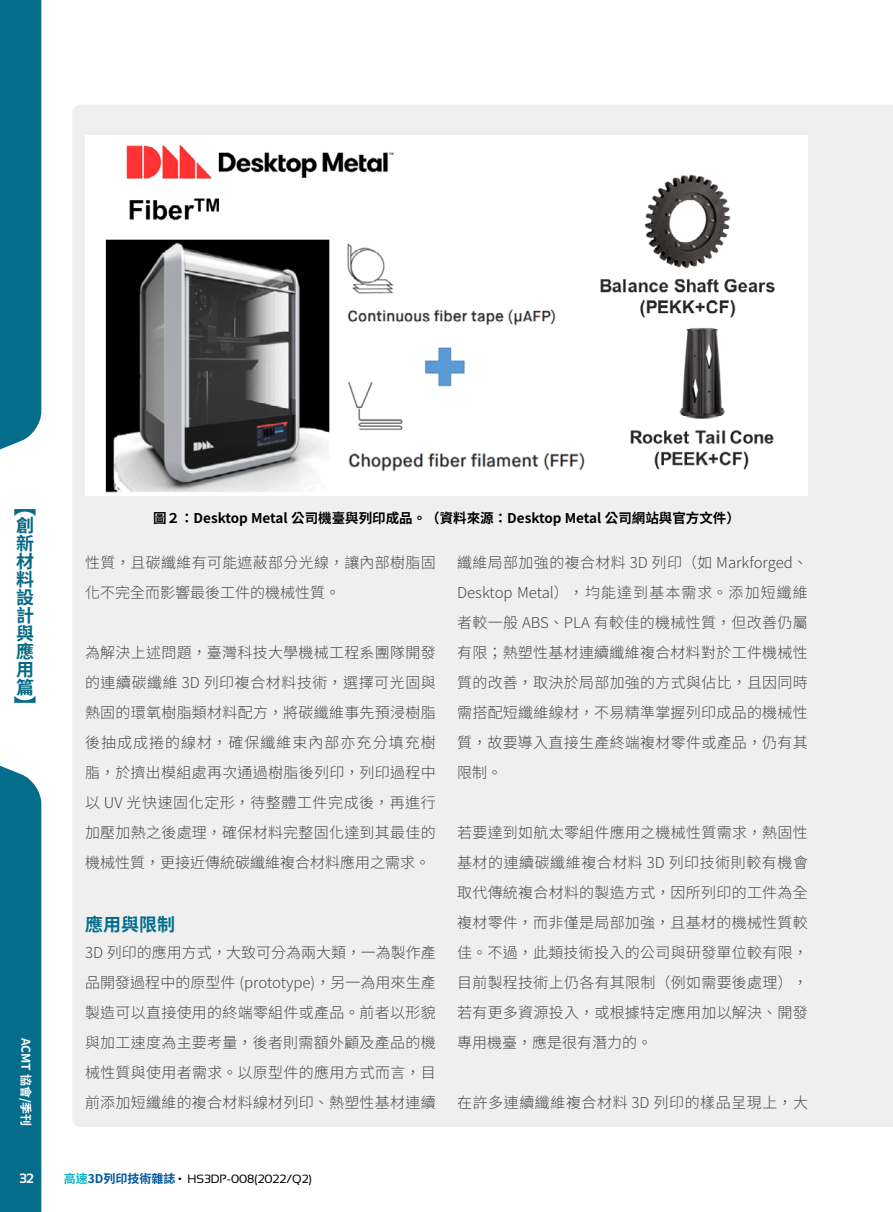
<style>
.page{position:relative;width:893px;height:1212px;background:#fff}
.page>*{position:absolute;margin:0;border:0;box-sizing:border-box;transform-origin:0 0}
.t1{font:700 22.5px "Noto Sans CJ Ktc";color:#046d8b}
.t2{font:700 18px/18px "Noto Sans CJ Ktc";color:#076986;text-align:justify}
.t3{font:700 18px "Noto Sans CJ Ktc";color:#046d8b}
.t4{font:300 15px/30px "Noto Sans CJ Ktc";letter-spacing:.02em;color:#4c4948;text-align:justify}
.t5{font:700 13.5px "Noto Sans CJ Ktc";color:#000}
.t6{font:700 13.5px "Sansation";color:#fff}
.t7{font:12px "Sansation";color:#000}
.t8{font:700 12px "Noto Sans CJ Ktc";color:#fff}
.s1{font-family:"Noto Sans CJ Ktc";font-weight:700;color:#0fb7c9}
.s2{font-family:"Noto Sans CJ Ktc";font-weight:700;color:#00559d}
</style>
<div class="page">
<div style="left:0;top:0;width:41px;height:450px;background:#046d8b"></div>
<div style="left:0;top:765px;width:41px;height:447px;background:#046d8b"></div>
<div style="left:72px;top:105px;width:821px;height:1022px;background:#efefef"></div>
<img style="left:85px;top:136px;width:723px;height:360px">
<h1 class="t1" style="left:14px;top:493px;width:23px">【</h1>
<p class="t2" style="left:16px;top:517px;width:19px">創新材料設計與應用篇</p>
<h1 class="t1" style="left:14px;top:694px;width:23px">】</h1>
<p class="t8" style="left:33px;top:1037px;width:90px;rotate:90deg">ACMT 協會/季刊</p>
<p class="t5" style="left:153px;top:510px;width:588px">圖２：Desktop Metal 公司機臺與列印成品。（資料來源：Desktop Metal 公司網站與官方文件）</p>
<p class="t4" style="left:85px;top:548px;width:352px">性質，且碳纖維有可能遮蔽部分光線，讓內部樹脂固化不完全而影響最後工件的機械性質。</p>
<p class="t4" style="left:85px;top:638px;width:352px">為解決上述問題，臺灣科技大學機械工程系團隊開發的連續碳纖維 3D 列印複合材料技術，選擇可光固與熱固的環氧樹脂類材料配方，將碳纖維事先預浸樹脂後抽成成捲的線材，確保纖維束內部亦充分填充樹脂，於擠出模組處再次通過樹脂後列印，列印過程中以 UV 光快速固化定形，待整體工件完成後，再進行加壓加熱之後處理，確保材料完整固化達到其最佳的機械性質，更接近傳統碳纖維複合材料應用之需求。</p>
<p class="t3" style="left:85px;top:914px;width:91px">應用與限制</p>
<p class="t4" style="left:85px;top:938px;width:352px">3D 列印的應用方式，大致可分為兩大類，一為製作產品開發過程中的原型件 (prototype)，另一為用來生產製造可以直接使用的終端零組件或產品。前者以形貌與加工速度為主要考量，後者則需額外顧及產品的機械性質與使用者需求。以原型件的應用方式而言，目前添加短纖維的複合材料線材列印、熱塑性基材連續</p>
<p class="t4" style="left:457px;top:548px;width:352px">纖維局部加強的複合材料 3D 列印（如 Markforged、Desktop Metal），均能達到基本需求。添加短纖維者較一般 ABS、PLA 有較佳的機械性質，但改善仍屬有限；熱塑性基材連續纖維複合材料對於工件機械性質的改善，取決於局部加強的方式與佔比，且因同時需搭配短纖維線材，不易精準掌握列印成品的機械性質，故要導入直接生產終端複材零件或產品，仍有其限制。</p>
<p class="t4" style="left:457px;top:818px;width:352px">若要達到如航太零組件應用之機械性質需求，熱固性基材的連續碳纖維複合材料 3D 列印技術則較有機會取代傳統複合材料的製造方式，因所列印的工件為全複材零件，而非僅是局部加強，且基材的機械性質較佳。不過，此類技術投入的公司與研發單位較有限，目前製程技術上仍各有其限制（例如需要後處理），若有更多資源投入，或根據特定應用加以解決、開發專用機臺，應是很有潛力的。</p>
<p class="t4" style="left:457px;top:1088px;width:352px">在許多連續纖維複合材料 3D 列印的樣品呈現上，大</p>
<p class="t6" style="left:19px;top:1170px;width:16px">32</p>
<p class="t7" style="left:64px;top:1172px;width:250px"><span class="s1">高速</span><span class="s2">3D列印技術雜誌</span> • HS3DP-008(2022/Q2)</p>
</div>
